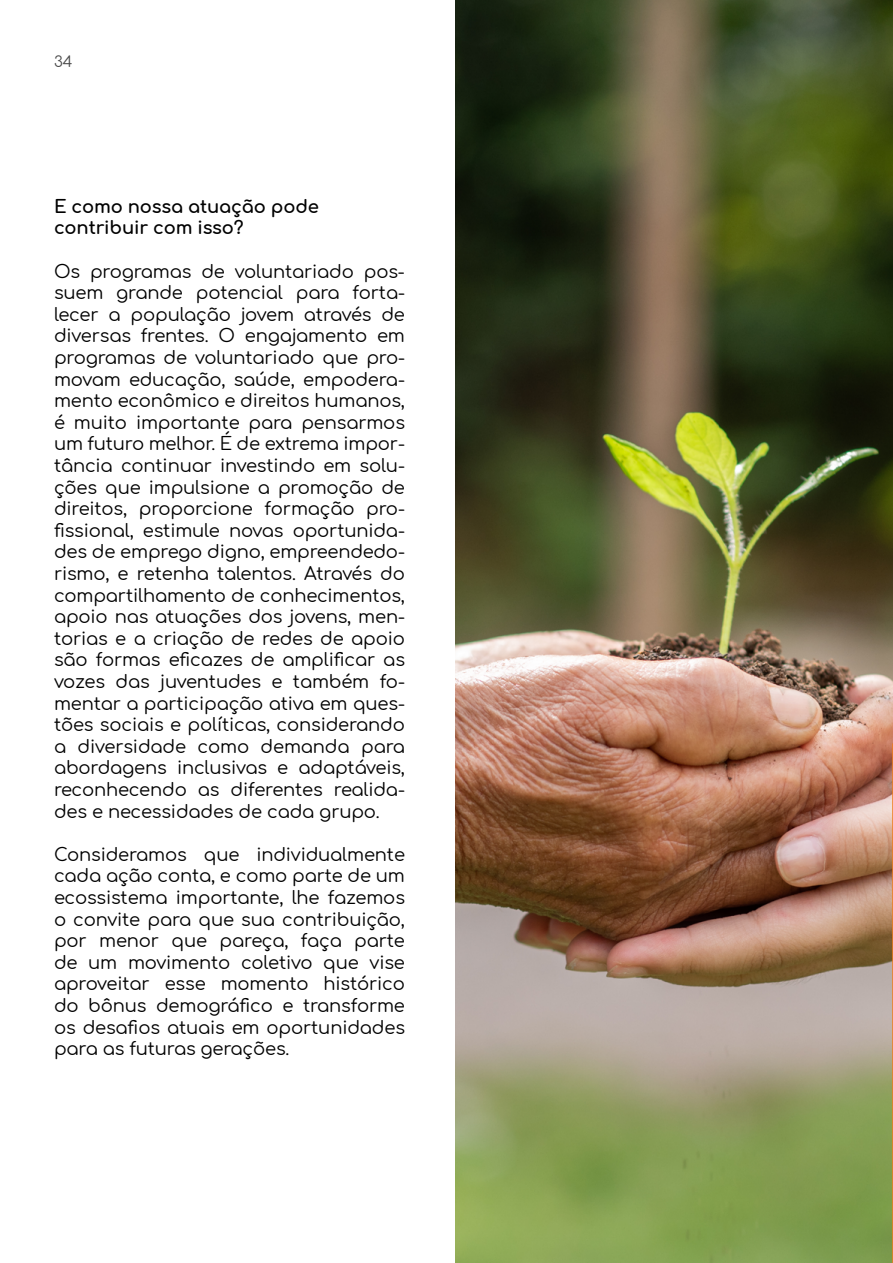
<style>
.page{position:relative;width:893px;height:1263px;background:#fff}
.page>*{position:absolute;margin:0;border:0;box-sizing:border-box;transform-origin:0 0}
.t1{font:18px/21.6px "Comfortaa";letter-spacing:-.01em;color:#000;text-align:justify}
.t2{font:700 18px/21.6px "Comfortaa";letter-spacing:-.01em;color:#000}
.t3{font:15px "Comfortaa";color:#4a4a4a}
</style>
<div class="page">
<img style="left:455px;top:0;width:437px;height:1263px">
<svg style="left:892px;top:743px;width:1px;height:520px"></svg>
<p class="t3" style="left:54px;top:48px;width:20px">34</p>
<p class="t2" style="left:54px;top:193px;width:267px">E como nossa atuação pode contribuir com isso?</p>
<p class="t1" style="left:54px;top:258px;width:353px">Os programas de voluntariado pos&shy;suem grande potencial para forta&shy;lecer a população jovem através de diversas frentes. O engajamento em programas de voluntariado que pro&shy;movam educação, saúde, empodera&shy;mento econômico e direitos humanos, é muito importante para pensarmos um futuro melhor. É de extrema impor&shy;tância continuar investindo em solu&shy;ções que impulsione a promoção de direitos, proporcione formação pro&shy;fissional, estimule novas oportunida&shy;des de emprego digno, empreendedo&shy;rismo, e retenha talentos. Através do compartilhamento de conhecimentos, apoio nas atuações dos jovens, men&shy;torias e a criação de redes de apoio são formas eficazes de amplificar as vozes das juventudes e também fo&shy;mentar a participação ativa em ques&shy;tões sociais e políticas, considerando a diversidade como demanda para abordagens inclusivas e adaptáveis, reconhecendo as diferentes realida&shy;des e necessidades de cada grupo.</p>
<p class="t1" style="left:54px;top:841px;width:353px">Consideramos que individualmente cada ação conta, e como parte de um ecossistema importante, lhe fazemos o convite para que sua contribuição, por menor que pareça, faça parte de um movimento coletivo que vise aproveitar esse momento histórico do bônus demográfico e transforme os desafios atuais em oportunidades para as futuras gerações.</p>
</div>
